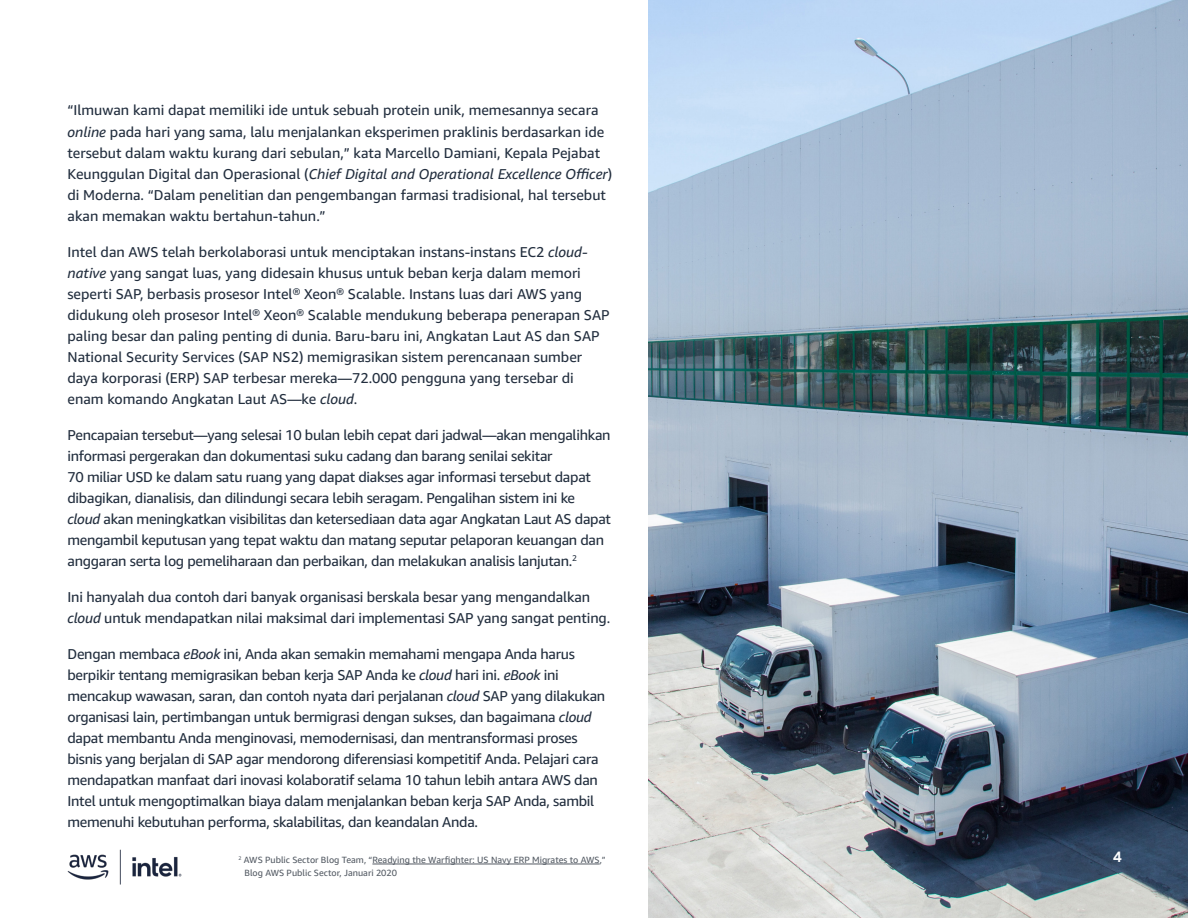
<style>
.page{position:relative;width:1188px;height:918px;background:#fff}
.page>*{position:absolute;margin:0;border:0;box-sizing:border-box;transform-origin:0 0}
.t1{font:700 15px "Amazon Ember";color:#fff}
.Body{font:14.25px/21px "Amazon Ember";letter-spacing:-.02em;color:#222e3e}
.Body-2{font:14.25px/21px "Amazon Ember";color:#222e3e}
.Reference_Links{font:9px/13.5px "Amazon Ember";color:#545b64}
.s1{font-style:italic}
</style>
<div class="page">
<hr style="left:372px;top:864px;width:228px;height:1px;background:#545b64">
<img style="left:648px;top:0;width:540px;height:918px">
<img style="left:67px;top:849px;width:115px;height:36px">
<p class="Body-2" style="left:68px;top:100px;width:546px">“Ilmuwan kami dapat memiliki ide untuk sebuah protein unik, memesannya secara <span class="s1">online</span> pada hari yang sama, lalu menjalankan eksperimen praklinis berdasarkan ide tersebut dalam waktu kurang dari sebulan,” kata Marcello Damiani, Kepala Pejabat Keunggulan Digital dan Operasional (<span class="s1">Chief Digital and Operational Excellence Officer</span>) di Moderna. “Dalam penelitian dan pengembangan farmasi tradisional, hal tersebut akan memakan waktu bertahun-tahun.”</p>
<p class="Body-2" style="left:68px;top:242px;width:544px">Intel dan AWS telah berkolaborasi untuk menciptakan instans-instans EC2 <span class="s1">cloud&shy;native</span> yang sangat luas, yang didesain khusus untuk beban kerja dalam memori seperti SAP, berbasis prosesor Intel® Xeon® Scalable. Instans luas dari AWS yang didukung oleh prosesor Intel® Xeon® Scalable mendukung beberapa penerapan SAP paling besar dan paling penting di dunia. Baru-baru ini, Angkatan Laut AS dan SAP National Security Services (SAP NS2) memigrasikan sistem perencanaan sumber daya korporasi (ERP) SAP terbesar mereka—72.000 pengguna yang tersebar di enam komando Angkatan Laut AS—ke <span class="s1">cloud</span>.</p>
<p class="Body" style="left:68px;top:425px;width:545px">Pencapaian tersebut—yang selesai 10 bulan lebih cepat dari jadwal—akan mengalihkan informasi pergerakan dan dokumentasi suku cadang dan barang senilai sekitar<br>70 miliar USD ke dalam satu ruang yang dapat diakses agar informasi tersebut dapat dibagikan, dianalisis, dan dilindungi secara lebih seragam. Pengalihan sistem ini ke <span class="s1">cloud</span> akan meningkatkan visibilitas dan ketersediaan data agar Angkatan Laut AS dapat mengambil keputusan yang tepat waktu dan matang seputar pelaporan keuangan dan anggaran serta log pemeliharaan dan perbaikan, dan melakukan analisis lanjutan.<sup>2</sup></p>
<p class="Body" style="left:68px;top:587px;width:544px">Ini hanyalah dua contoh dari banyak organisasi berskala besar yang mengandalkan <span class="s1">cloud</span> untuk mendapatkan nilai maksimal dari implementasi SAP yang sangat penting.</p>
<p class="Body" style="left:68px;top:644px;width:539px">Dengan membaca <span class="s1">eBook</span> ini, Anda akan semakin memahami mengapa Anda harus berpikir tentang memigrasikan beban kerja SAP Anda ke <span class="s1">cloud</span> hari ini. <span class="s1">eBook</span> ini mencakup wawasan, saran, dan contoh nyata dari perjalanan <span class="s1">cloud</span> SAP yang dilakukan organisasi lain, pertimbangan untuk bermigrasi dengan sukses, dan bagaimana <span class="s1">cloud </span>dapat membantu Anda menginovasi, memodernisasi, dan mentransformasi proses bisnis yang berjalan di SAP agar mendorong diferensiasi kompetitif Anda. Pelajari cara mendapatkan manfaat dari inovasi kolaboratif selama 10 tahun lebih antara AWS dan Intel untuk mengoptimalkan biaya dalam menjalankan beban kerja SAP Anda, sambil memenuhi kebutuhan performa, skalabilitas, dan keandalan Anda.</p>
<p class="Reference_Links" style="left:244px;top:853px;width:363px;text-indent:-6px"><sup>2</sup> AWS Public Sector Blog Team, “Readying the Warfighter: US Navy ERP Migrates to AWS,”<br>Blog AWS Public Sector, Januari 2020</p>
<p class="t1" style="left:1113px;top:847px;width:10px">4</p>
</div>
